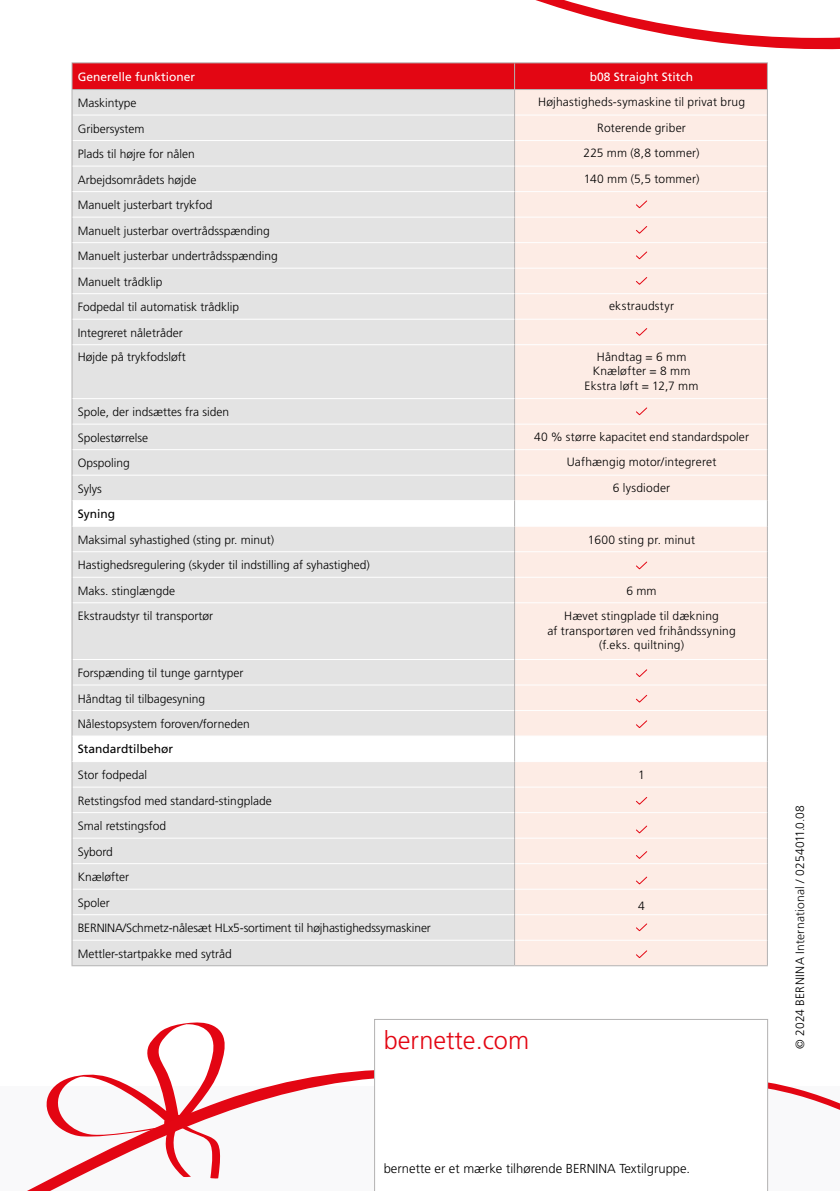
<style>
.page{position:relative;width:840px;height:1191px;background:#fff}
.page>*{position:absolute;margin:0;border:0;box-sizing:border-box;transform-origin:0 0}
.t1{font:300 25.4px "Frutiger LT Std";color:#e30613}
.t2{font:300 13px "Frutiger LT Std";color:#000}
.t3{font:300 12px/25.6px "Frutiger LT Std";color:#000}
.t4{font:300 12px/14.4px "Frutiger LT Std";letter-spacing:.02em;color:#000;text-align:center}
.t5{font:300 12px "Frutiger LT Com";letter-spacing:.02em;color:#000}
.t6{font:12px "Frutiger LT Com";color:#fff}
.t7{font:12px "Frutiger LT Com";color:#000}
</style>
<div class="page">
<svg style="left:535px;top:0;width:304px;height:124px"></svg>
<svg style="left:147px;top:1022px;width:78px;height:30px"></svg>
<svg style="left:27px;top:1052px;width:812px;height:139px"></svg>
<svg style="left:374px;top:1019px;width:393px;height:172px"></svg>
<div style="left:72px;top:345px;width:442px;height:620px;background:#e3e3e3"></div>
<div style="left:515px;top:399px;width:251px;height:101px;background:#fdece5"></div>
<div style="left:514px;top:345px;width:253px;height:53px;background:#fdece5"></div>
<svg style="left:72px;top:501px;width:442px;height:260px;fill:#e3e3e3"></svg>
<div style="left:515px;top:527px;width:251px;height:208px;background:#fdece5"></div>
<div style="left:515px;top:762px;width:251px;height:203px;background:#fdece5"></div>
<hr style="left:514px;top:449px;width:252px;height:1px;background:#fff">
<hr style="left:514px;top:475px;width:252px;height:1px;background:#fff">
<hr style="left:514px;top:424px;width:252px;height:1px;background:#fff">
<hr style="left:514px;top:602px;width:252px;height:1px;background:#fff">
<hr style="left:514px;top:659px;width:252px;height:1px;background:#fff">
<hr style="left:514px;top:684px;width:252px;height:1px;background:#fff">
<hr style="left:72px;top:551px;width:442px;height:1px;background:#fff">
<hr style="left:72px;top:577px;width:442px;height:1px;background:#fff">
<hr style="left:72px;top:602px;width:442px;height:1px;background:#fff">
<hr style="left:72px;top:659px;width:442px;height:1px;background:#fff">
<hr style="left:72px;top:684px;width:442px;height:1px;background:#fff">
<hr style="left:514px;top:551px;width:252px;height:1px;background:#fff">
<hr style="left:514px;top:577px;width:252px;height:1px;background:#fff">
<hr style="left:514px;top:786px;width:252px;height:1px;background:#fff">
<hr style="left:514px;top:812px;width:252px;height:1px;background:#fff">
<hr style="left:514px;top:837px;width:252px;height:1px;background:#fff">
<hr style="left:514px;top:863px;width:252px;height:1px;background:#fff">
<hr style="left:514px;top:940px;width:252px;height:1px;background:#fff">
<hr style="left:72px;top:786px;width:442px;height:1px;background:#fff">
<hr style="left:72px;top:812px;width:442px;height:1px;background:#fff">
<hr style="left:72px;top:837px;width:442px;height:1px;background:#fff">
<hr style="left:72px;top:863px;width:442px;height:1px;background:#fff">
<hr style="left:72px;top:889px;width:442px;height:1px;background:#fff">
<hr style="left:514px;top:889px;width:252px;height:1px;background:#fff">
<hr style="left:514px;top:914px;width:252px;height:1px;background:#fff">
<hr style="left:72px;top:914px;width:442px;height:1px;background:#fff">
<hr style="left:72px;top:940px;width:442px;height:1px;background:#fff">
<hr style="left:71px;top:345px;width:1px;height:53px;background:#b3b2b2">
<hr style="left:71px;top:603px;width:1px;height:56px;background:#b3b2b2">
<hr style="left:514px;top:345px;width:1px;height:53px;background:#b3b2b2">
<hr style="left:514px;top:603px;width:1px;height:56px;background:#b3b2b2">
<hr style="left:71px;top:62px;width:443px;height:1px;background:#b3b2b2">
<hr style="left:514px;top:62px;width:253px;height:1px;background:#b3b2b2">
<svg style="left:71px;top:398px;width:1px;height:205px"></svg>
<svg style="left:71px;top:659px;width:1px;height:306px"></svg>
<hr style="left:766px;top:345px;width:1px;height:53px;background:#b3b2b2">
<svg style="left:766px;top:398px;width:1px;height:205px"></svg>
<hr style="left:766px;top:603px;width:1px;height:56px;background:#b3b2b2">
<hr style="left:72px;top:398px;width:442px;height:1px;background:#fff">
<hr style="left:72px;top:424px;width:442px;height:1px;background:#fff">
<hr style="left:72px;top:449px;width:442px;height:1px;background:#fff">
<hr style="left:72px;top:475px;width:442px;height:1px;background:#fff">
<hr style="left:72px;top:500px;width:442px;height:1px;background:#fff">
<hr style="left:72px;top:526px;width:442px;height:1px;background:#fff">
<hr style="left:72px;top:710px;width:442px;height:1px;background:#fff">
<hr style="left:514px;top:710px;width:252px;height:1px;background:#fff">
<hr style="left:72px;top:735px;width:442px;height:1px;background:#fff">
<hr style="left:72px;top:761px;width:442px;height:1px;background:#fff">
<svg style="left:514px;top:398px;width:1px;height:205px"></svg>
<hr style="left:514px;top:965px;width:253px;height:1px;background:#b3b2b2">
<svg style="left:514px;top:659px;width:1px;height:306px"></svg>
<svg style="left:766px;top:659px;width:1px;height:306px"></svg>
<hr style="left:71px;top:965px;width:443px;height:1px;background:#b3b2b2">
<svg style="left:71px;top:63px;width:696px;height:282px;background:#ebd2d1"></svg>
<svg style="left:635px;top:407px;width:12px;height:9px"></svg>
<svg style="left:635px;top:561px;width:12px;height:9px"></svg>
<svg style="left:635px;top:668px;width:12px;height:9px"></svg>
<svg style="left:635px;top:694px;width:12px;height:9px"></svg>
<svg style="left:635px;top:719px;width:12px;height:9px"></svg>
<svg style="left:635px;top:796px;width:12px;height:9px"></svg>
<svg style="left:635px;top:825px;width:12px;height:9px"></svg>
<svg style="left:635px;top:850px;width:12px;height:9px"></svg>
<svg style="left:635px;top:876px;width:12px;height:9px"></svg>
<svg style="left:635px;top:922px;width:12px;height:9px"></svg>
<svg style="left:635px;top:949px;width:12px;height:9px"></svg>
<p class="t6" style="left:78px;top:69px;width:119px">Generelle funktioner</p>
<p class="t6" style="left:589px;top:69px;width:105px">b08 Straight Stitch</p>
<p class="t3" style="left:78px;top:90px;width:60px">Maskintype</p>
<p class="t3" style="left:537px;top:89px;width:208px">Højhastigheds-symaskine til privat brug</p>
<p class="t3" style="left:78px;top:116px;width:68px">Gribersystem</p>
<p class="t3" style="left:597px;top:115px;width:90px">Roterende griber</p>
<p class="t3" style="left:78px;top:141px;width:119px">Plads til højre for nålen</p>
<p class="t3" style="left:583px;top:140px;width:118px">225 mm (8,8 tommer)</p>
<p class="t3" style="left:78px;top:167px;width:120px">Arbejdsområdets højde</p>
<p class="t3" style="left:583px;top:166px;width:117px">140 mm (5,5 tommer)</p>
<p class="t3" style="left:78px;top:192px;width:202px">Manuelt justerbart trykfod<br>Manuelt justerbar overtrådsspænding<br>Manuelt justerbar undertrådsspænding<br>Manuelt trådklip<br>Fodpedal til automatisk trådklip</p>
<p class="t4" style="left:608px;top:299px;width:66px">ekstraudstyr</p>
<p class="t3" style="left:78px;top:321px;width:110px;line-height:24px">Integreret nåletråder<br>Højde på trykfodsløft</p>
<p class="t3" style="left:78px;top:399px;width:153px">Spole, der indsættes fra siden<br>Spolestørrelse</p>
<p class="t4" style="left:584px;top:350px;width:115px">Håndtag = 6 mm<br>Knæløfter = 8 mm<br>Ekstra løft = 12,7 mm</p>
<p class="t3" style="left:534px;top:424px;width:216px">40 % større kapacitet end standardspoler</p>
<p class="t3" style="left:78px;top:450px;width:54px">Opspoling</p>
<p class="t3" style="left:566px;top:449px;width:151px">Uafhængig motor/integreret</p>
<p class="t3" style="left:78px;top:476px;width:25px">Sylys</p>
<p class="t4" style="left:612px;top:480px;width:59px">6 lysdioder</p>
<p class="t7" style="left:78px;top:507px;width:39px">Syning</p>
<p class="t3" style="left:78px;top:527px;width:198px">Maksimal syhastighed (sting pr. minut)</p>
<p class="t3" style="left:587px;top:527px;width:109px">1600 sting pr. minut</p>
<p class="t3" style="left:78px;top:552px;width:293px">Hastighedsregulering (skyder til indstilling af syhastighed)<br>Maks. stinglængde</p>
<p class="t3" style="left:626px;top:578px;width:32px">6 mm</p>
<p class="t3" style="left:78px;top:603px;width:137px">Ekstraudstyr til transportør</p>
<p class="t3" style="left:547px;top:609px;width:190px;line-height:14.4px;text-align:center">Hævet stingplade til dækning<br>af transportøren ved frihåndssyning (f.eks. quiltning)</p>
<p class="t3" style="left:78px;top:660px;width:174px">Forspænding til tunge garntyper<br>Håndtag til tilbagesyning<br>Nålestopsystem foroven/forneden</p>
<p class="t7" style="left:78px;top:742px;width:97px">Standardtilbehør</p>
<p class="t3" style="left:78px;top:762px;width:71px">Stor fodpedal</p>
<p class="t3" style="left:638px;top:762px;width:8px">1</p>
<p class="t3" style="left:78px;top:788px;width:195px">Retstingsfod med standard-stingplade<br>Smal retstingsfod<br>Sybord<br>Knæløfter<br>Spoler</p>
<p class="t3" style="left:638px;top:893px;width:8px">4</p>
<p class="t3" style="left:78px;top:915px;width:354px">BERNINA/Schmetz-nålesæt HLx5-sortiment til højhastighedssymaskiner<br>Mettler-startpakke med sytråd</p>
<h1 class="t1" style="left:383px;top:1025px;width:147px">bernette.com</h1>
<p class="t2" style="left:383px;top:1161px;width:308px">bernette er et mærke tilhørende BERNINA Textilgruppe.</p>
<p class="t5" style="left:792px;top:1049px;width:245px;rotate:-90deg">© 2024 BERNINA International / 0254011.0.08</p>
</div>
